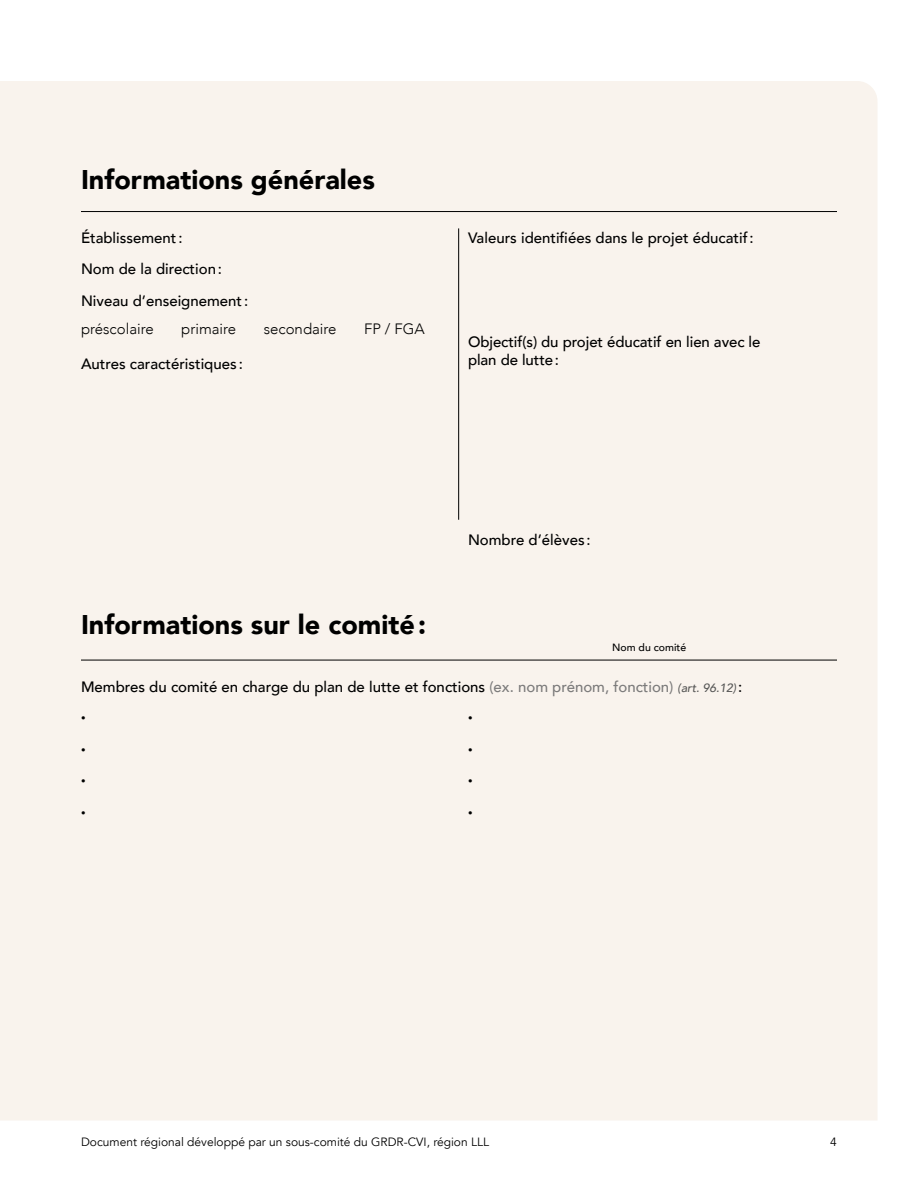
<style>
.page{position:relative;width:918px;height:1188px;background:#fff}
.page>*{position:absolute;margin:0;border:0;box-sizing:border-box;transform-origin:0 0}
.Texte_courant_-_Titr{font:900 27px "Avenir";color:#000}
.Formulaire_-_Ligne_T{font:500 15px/18px "Avenir";color:#000}
.Formulaire_-_Ligne_c{font:300 15px "Avenir";color:#000}
.Texte_courant{font:500 15px "Avenir";color:#000}
.t1{font:12px "Avenir";color:#000}
.Texte_courant_-_Lége{font:500 10.5px "Avenir";color:#000}
.Formulaire_-_Ligne_T-2{font:500 9px "Avenir";color:#000}
.s1{color:#7c7b7b}
.s2{font-style:italic;font-size:12px;color:#575756}
</style>
<div class="page">
<div style="left:0;top:81px;width:877px;height:1039px;background:#f9f3ed"></div>
<hr style="left:458px;top:228px;width:1px;height:292px;background:#000">
<hr style="left:81px;top:211px;width:756px;height:1px;background:#000">
<hr style="left:81px;top:660px;width:756px;height:1px;background:#000">
<p class="Texte_courant_-_Titr" style="left:81px;top:156px;width:295px">Informations générales</p>
<p class="Formulaire_-_Ligne_T" style="left:81px;top:228px;width:103px">Établissement:</p>
<p class="Formulaire_-_Ligne_T" style="left:81px;top:259px;width:143px">Nom de la direction:</p>
<p class="Formulaire_-_Ligne_T" style="left:81px;top:291px;width:169px">Niveau d’enseignement:</p>
<p class="Formulaire_-_Ligne_c" style="left:81px;top:320px;width:74px">préscolaire</p>
<p class="Formulaire_-_Ligne_c" style="left:181px;top:320px;width:56px">primaire</p>
<p class="Formulaire_-_Ligne_c" style="left:264px;top:320px;width:74px">secondaire</p>
<p class="Formulaire_-_Ligne_c" style="left:364px;top:320px;width:62px">FP / FGA</p>
<p class="Formulaire_-_Ligne_T" style="left:81px;top:354px;width:163px">Autres caractéristiques :</p>
<p class="Formulaire_-_Ligne_T" style="left:468px;top:228px;width:287px">Valeurs identifiées dans le projet éducatif:</p>
<p class="Formulaire_-_Ligne_T" style="left:468px;top:332px;width:294px">Objectif(s) du projet éducatif en lien avec le plan de lutte:</p>
<p class="Texte_courant_-_Titr" style="left:81px;top:601px;width:347px">Informations sur le comité:</p>
<p class="Texte_courant" style="left:468px;top:527px;width:124px">Nombre d’élèves :</p>
<p class="Texte_courant_-_Lége" style="left:612px;top:638px;width:76px">Nom du comité</p>
<p class="Formulaire_-_Ligne_T" style="left:81px;top:677px;width:663px">Membres du comité en charge du plan de lutte et fonctions <span class="s1">(ex. nom prénom, fonction)</span> <span class="s2">(art. 96.12)</span> :</p>
<p class="Formulaire_-_Ligne_T-2" style="left:81px;top:711px;width:6px">•</p>
<p class="Formulaire_-_Ligne_T-2" style="left:81px;top:742px;width:6px">•</p>
<p class="Formulaire_-_Ligne_T-2" style="left:81px;top:774px;width:6px">•</p>
<p class="Formulaire_-_Ligne_T-2" style="left:81px;top:805px;width:6px">•</p>
<p class="Formulaire_-_Ligne_T-2" style="left:468px;top:711px;width:6px">•</p>
<p class="Formulaire_-_Ligne_T-2" style="left:468px;top:742px;width:6px">•</p>
<p class="Formulaire_-_Ligne_T-2" style="left:468px;top:774px;width:6px">•</p>
<p class="Formulaire_-_Ligne_T-2" style="left:468px;top:805px;width:6px">•</p>
<p class="t1" style="left:81px;top:1135px;width:410px">Document régional développé par un sous-comité du GRDR-CVI, région LLL</p>
<p class="t1" style="left:830px;top:1135px;width:8px">4</p>
</div>
